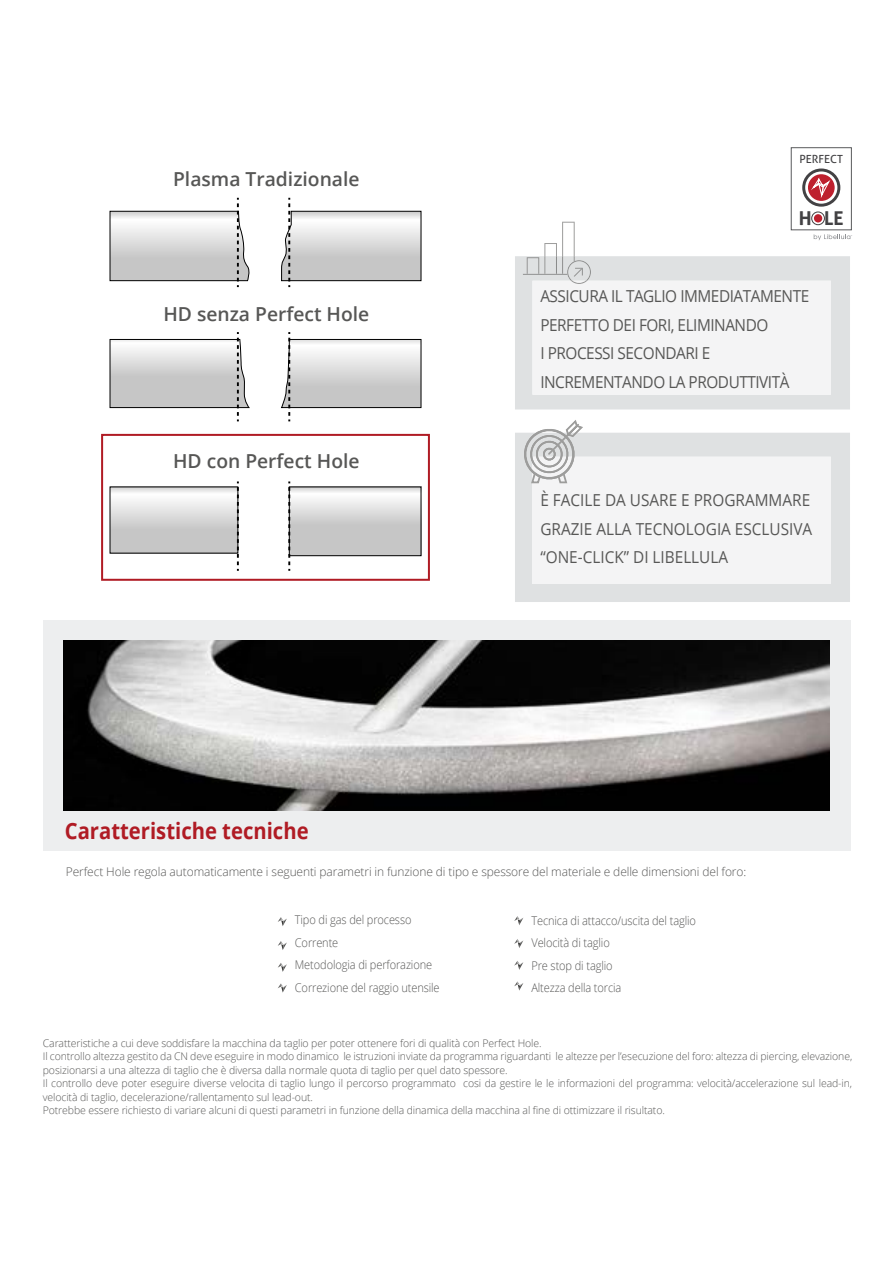
<style>
.page{position:relative;width:893px;height:1263px;background:#fff}
.page>*{position:absolute;margin:0;border:0;box-sizing:border-box;transform-origin:0 0}
.t1{font:700 22.5px "Open Sans";color:#b01b24;scale:.9 1}
.t2{font:600 19.35px "Open Sans";color:#575756}
.t3{font:700 19.05px "Aller";color:#434244}
.t4{font:16.5px/28.5px "Open Sans";letter-spacing:-.03em;color:#575756;scale:.93 1}
.t5{font:16.5px/28.5px "Open Sans";color:#575756;scale:.93 1}
.t6{font:300 12px/22.5px "Open Sans";letter-spacing:-.01em;color:#575756;scale:.92 1}
.t7{font:300 12px "Open Sans";letter-spacing:-.01em;color:#575756}
.t8{font:11.25px "Aller";color:#434244}
.t9{font:300 10.5px/13.5px "Open Sans";letter-spacing:-.01em;color:#575756}
</style>
<div class="page">
<div style="left:43px;top:620px;width:807px;height:230px;background:#edeeef"></div>
<img style="left:64px;top:641px;width:766px;height:170px">
<div style="left:515px;top:256px;width:335px;height:153px;background:#dfe1e2"></div>
<div style="left:515px;top:433px;width:335px;height:169px;background:#dfe1e2"></div>
<div style="left:532px;top:457px;width:299px;height:126px;background:#f4f4f5"></div>
<svg style="left:518px;top:420px;width:68px;height:67px"></svg>
<div style="left:791px;top:147px;width:61px;height:83px;border:1px solid #595a5c"></div>
<svg style="left:804px;top:170px;width:35px;height:35px"></svg>
<div style="left:802px;top:168px;width:38px;height:39px;border:3px solid #434244;border-radius:50%"></div>
<svg style="left:808px;top:174px;width:27px;height:27px"></svg>
<svg style="left:810px;top:178px;width:20px;height:19px"></svg>
<div style="left:811px;top:211px;width:14px;height:14px;border:1px solid #434244;border-radius:50%"></div>
<div style="left:814px;top:214px;width:8px;height:8px;background:#be202e;border-radius:50%"></div>
<svg style="left:523px;top:222px;width:329px;height:173px"></svg>
<svg style="left:112px;top:489px;width:124px;height:62px"></svg>
<svg style="left:291px;top:489px;width:128px;height:65px"></svg>
<div style="left:289px;top:487px;width:132px;height:69px;border:1px solid #000"></div>
<svg style="left:110px;top:198px;width:140px;height:89px"></svg>
<svg style="left:281px;top:198px;width:140px;height:89px"></svg>
<svg style="left:281px;top:332px;width:140px;height:89px"></svg>
<svg style="left:288px;top:481px;width:2px;height:90px"></svg>
<svg style="left:110px;top:332px;width:139px;height:89px"></svg>
<svg style="left:237px;top:481px;width:2px;height:90px"></svg>
<div style="left:101px;top:434px;width:329px;height:147px;border:2px solid #b01b24"></div>
<svg style="left:278px;top:917px;width:9px;height:9px"></svg>
<svg style="left:278px;top:941px;width:9px;height:9px"></svg>
<svg style="left:278px;top:963px;width:9px;height:9px"></svg>
<svg style="left:278px;top:983px;width:9px;height:9px"></svg>
<svg style="left:514px;top:916px;width:9px;height:9px"></svg>
<svg style="left:514px;top:939px;width:9px;height:9px"></svg>
<svg style="left:514px;top:961px;width:9px;height:9px"></svg>
<svg style="left:514px;top:981px;width:9px;height:9px"></svg>
<h2 class="t2" style="left:173px;top:166px;width:188px">Plasma Tradizionale</h2>
<h2 class="t2" style="left:163px;top:300px;width:207px">HD senza Perfect Hole</h2>
<h2 class="t2" style="left:173px;top:448px;width:188px">HD con Perfect Hole</h2>
<h1 class="t1" style="left:65px;top:815px;width:272px">Caratteristiche tecniche</h1>
<p class="t8" style="left:799px;top:153px;width:45px">PERFECT</p>
<h3 class="t3" style="left:799px;top:206px;width:14px">H</h3>
<h3 class="t3" style="left:824px;top:206px;width:21px">LE</h3>
<h3 class="t4" style="left:540px;top:281px;width:291px">ASSICURA IL TAGLIO IMMEDIATAMENTE<br>PERFETTO DEI FORI, ELIMINANDO<br>I PROCESSI SECONDARI E<br>INCREMENTANDO LA PRODUTTIVITÀ</h3>
<h3 class="t5" style="left:540px;top:486px;width:294px">È FACILE DA USARE E PROGRAMMARE<br>GRAZIE ALLA TECNOLOGIA ESCLUSIVA “ONE-CLICK” DI LIBELLULA</h3>
<p class="t7" style="left:66px;top:864px;width:682px">Perfect Hole regola automaticamente i seguenti parametri in funzione di tipo e spessore del materiale e delle dimensioni del foro:</p>
<p class="t6" style="left:295px;top:908px;width:159px">Tipo di gas del processo<br>Corrente<br>Metodologia di perforazione<br>Correzione del raggio utensile</p>
<p class="t6" style="left:531px;top:909px;width:180px">Tecnica di attacco/uscita del taglio<br>Velocità di taglio<br>Pre stop di taglio<br>Altezza della torcia</p>
<p class="t9" style="left:43px;top:1036px;width:811px">Caratteristiche a cui deve soddisfare la macchina da taglio per poter ottenere fori di qualità con Perfect Hole.<br>Il controllo altezza gestito da CN deve eseguire in modo dinamico le istruzioni inviate da programma riguardanti le altezze per l’esecuzione del foro: altezza di piercing, elevazione, posizionarsi a una altezza di taglio che è diversa dalla normale quota di taglio per quel dato spessore.<br>Il controllo deve poter eseguire diverse velocita di taglio lungo il percorso programmato cosi da gestire le le informazioni del programma: velocità/accelerazione sul lead-in, velocità di taglio, decelerazione/rallentamento sul lead-out.<br>Potrebbe essere richiesto di variare alcuni di questi parametri in funzione della dinamica della macchina al fine di ottimizzare il risultato.</p>
</div>
